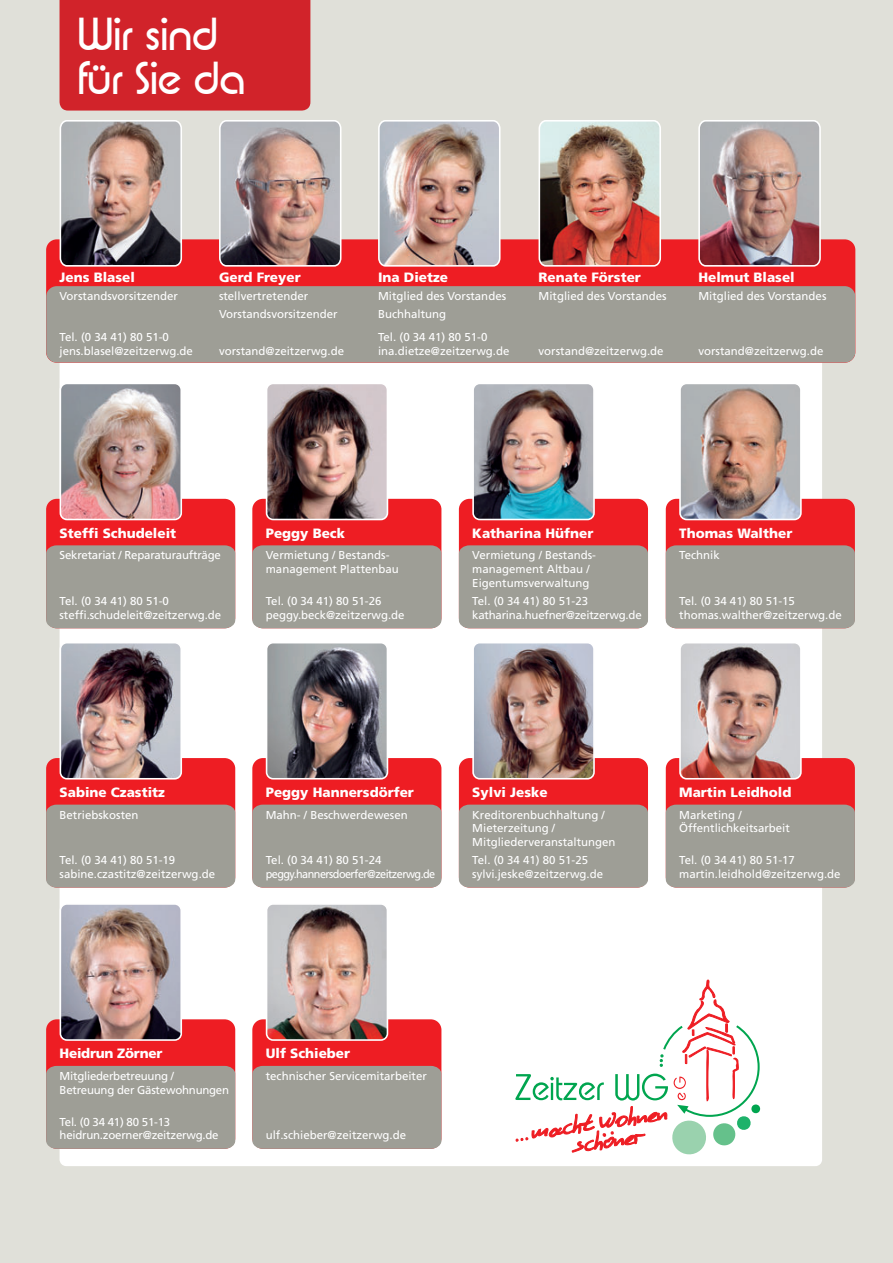
<style>
.page{position:relative;width:893px;height:1263px;background:#e0e0d9}
.page>*{position:absolute;margin:0;border:0;box-sizing:border-box;transform-origin:0 0}
.t1{font:45px/43.5px "Expressa";color:#fff}
.t2{font:900 13.5px "Frutiger";color:#fff}
.t3{font:900 13.5px "Frutiger";letter-spacing:-.02em;color:#fff}
.t4{font:11.4px/13.8px "Frutiger";color:#fff}
.t5{font:11.4px/13.8px "Frutiger";letter-spacing:-.02em;color:#fff}
.t6{font:11.4px/13.8px "Frutiger";letter-spacing:-.05em;color:#fff}
</style>
<div class="page">
<div style="left:60px;top:0;width:250px;height:111px;background:#d1232a"></div>
<div style="left:60px;top:286px;width:762px;height:880px;background:#fff;border-radius:7px"></div>
<div style="left:46px;top:499px;width:189px;height:129px;background:#ee1d23;border-radius:11px"></div>
<div style="left:46px;top:545px;width:189px;height:83px;background:#9e9e96"></div>
<div style="left:46px;top:239px;width:809px;height:124px;background:#ee1d23;border-radius:11px"></div>
<div style="left:46px;top:286px;width:809px;height:77px;background:#9e9e96;border-radius:11px"></div>
<img style="left:218px;top:120px;width:124px;height:147px">
<img style="left:59px;top:120px;width:124px;height:147px">
<img style="left:377px;top:120px;width:124px;height:147px">
<img style="left:538px;top:120px;width:124px;height:147px">
<img style="left:698px;top:120px;width:124px;height:147px">
<img style="left:60px;top:383px;width:121px;height:136px;border-radius:7px">
<div style="left:60px;top:383px;width:122px;height:137px;border:2px solid #fff;border-radius:7px"></div>
<div style="left:252px;top:499px;width:189px;height:129px;background:#ee1d23;border-radius:11px"></div>
<div style="left:252px;top:545px;width:189px;height:83px;background:#9e9e96"></div>
<img style="left:267px;top:383px;width:120px;height:136px;border-radius:7px">
<div style="left:266px;top:383px;width:122px;height:137px;border:2px solid #fff;border-radius:7px"></div>
<div style="left:459px;top:499px;width:189px;height:129px;background:#ee1d23;border-radius:11px"></div>
<div style="left:459px;top:545px;width:189px;height:83px;background:#9e9e96"></div>
<img style="left:473px;top:383px;width:121px;height:136px;border-radius:7px">
<div style="left:472px;top:383px;width:123px;height:137px;border:2px solid #fff;border-radius:7px"></div>
<div style="left:666px;top:499px;width:189px;height:129px;background:#ee1d23;border-radius:11px"></div>
<div style="left:666px;top:545px;width:189px;height:83px;background:#9e9e96"></div>
<img style="left:680px;top:383px;width:121px;height:136px;border-radius:7px">
<div style="left:679px;top:383px;width:123px;height:137px;border:2px solid #fff;border-radius:7px"></div>
<div style="left:46px;top:758px;width:189px;height:129px;background:#ee1d23;border-radius:11px"></div>
<div style="left:46px;top:805px;width:189px;height:82px;background:#9e9e96"></div>
<img style="left:60px;top:643px;width:121px;height:136px;border-radius:7px">
<div style="left:60px;top:642px;width:122px;height:137px;border:2px solid #fff;border-radius:7px"></div>
<div style="left:252px;top:758px;width:189px;height:129px;background:#ee1d23;border-radius:11px"></div>
<div style="left:252px;top:805px;width:189px;height:82px;background:#9e9e96"></div>
<img style="left:267px;top:643px;width:120px;height:136px;border-radius:7px">
<div style="left:266px;top:642px;width:122px;height:137px;border:2px solid #fff;border-radius:7px"></div>
<div style="left:459px;top:758px;width:189px;height:129px;background:#ee1d23;border-radius:11px"></div>
<div style="left:459px;top:805px;width:189px;height:82px;background:#9e9e96"></div>
<img style="left:473px;top:643px;width:121px;height:136px;border-radius:7px">
<div style="left:472px;top:642px;width:123px;height:137px;border:2px solid #fff;border-radius:7px"></div>
<div style="left:666px;top:758px;width:189px;height:129px;background:#ee1d23;border-radius:11px"></div>
<div style="left:666px;top:805px;width:189px;height:82px;background:#9e9e96"></div>
<img style="left:680px;top:643px;width:121px;height:136px;border-radius:7px">
<div style="left:679px;top:642px;width:123px;height:137px;border:2px solid #fff;border-radius:7px"></div>
<div style="left:46px;top:1019px;width:189px;height:130px;background:#ee1d23;border-radius:11px"></div>
<div style="left:46px;top:1066px;width:189px;height:83px;background:#9e9e96"></div>
<img style="left:60px;top:904px;width:121px;height:136px;border-radius:7px">
<div style="left:60px;top:903px;width:122px;height:138px;border:2px solid #fff;border-radius:7px"></div>
<div style="left:252px;top:1019px;width:189px;height:130px;background:#ee1d23;border-radius:11px"></div>
<div style="left:252px;top:1066px;width:189px;height:83px;background:#9e9e96"></div>
<img style="left:267px;top:904px;width:120px;height:136px;border-radius:7px">
<div style="left:266px;top:903px;width:122px;height:138px;border:2px solid #fff;border-radius:7px"></div>
<svg style="left:515px;top:980px;width:246px;height:175px"></svg>
<h1 class="t1" style="left:77px;top:12px;width:170px">Wir sind für Sie da</h1>
<p class="t2" style="left:60px;top:272px;width:77px">Jens Blasel</p>
<p class="t4" style="left:60px;top:290px;width:120px">Vorstandsvorsitzender</p>
<p class="t4" style="left:60px;top:331px;width:135px">Tel. (0 34 41) 80 51-0 jens.blasel@zeitzerwg.de</p>
<p class="t2" style="left:219px;top:272px;width:83px">Gerd Freyer</p>
<p class="t4" style="left:219px;top:288px;width:120px;line-height:18px">stellvertretender<br>Vorstandsvorsitzender</p>
<p class="t4" style="left:219px;top:345px;width:127px">vorstand@zeitzerwg.de</p>
<p class="t2" style="left:378px;top:272px;width:72px">Ina Dietze</p>
<p class="t4" style="left:378px;top:288px;width:130px;line-height:18px">Mitglied des Vorstandes<br>Buchhaltung</p>
<p class="t4" style="left:378px;top:331px;width:133px">Tel. (0 34 41) 80 51-0 ina.dietze@zeitzerwg.de</p>
<p class="t2" style="left:539px;top:272px;width:104px">Renate Förster</p>
<p class="t4" style="left:539px;top:290px;width:130px">Mitglied des Vorstandes</p>
<p class="t4" style="left:539px;top:345px;width:127px">vorstand@zeitzerwg.de</p>
<p class="t2" style="left:698px;top:272px;width:98px">Helmut Blasel</p>
<p class="t4" style="left:698px;top:290px;width:130px">Mitglied des Vorstandes</p>
<p class="t4" style="left:698px;top:345px;width:127px">vorstand@zeitzerwg.de</p>
<p class="t2" style="left:60px;top:528px;width:118px">Steffi Schudeleit</p>
<p class="t5" style="left:60px;top:549px;width:163px">Sekretariat / Reparaturaufträge</p>
<p class="t4" style="left:60px;top:595px;width:163px">Tel. (0 34 41) 80 51-0 steffi.schudeleit@zeitzerwg.de</p>
<p class="t2" style="left:266px;top:528px;width:81px">Peggy Beck</p>
<p class="t4" style="left:266px;top:549px;width:135px">Vermietung / Bestands&shy;management Plattenbau</p>
<p class="t4" style="left:266px;top:595px;width:140px">Tel. (0 34 41) 80 51-26 peggy.beck@zeitzerwg.de</p>
<p class="t2" style="left:472px;top:528px;width:123px">Katharina Hüfner</p>
<p class="t4" style="left:472px;top:549px;width:125px">Vermietung / Bestands&shy;management Altbau /<br>Eigentumsverwaltung</p>
<p class="t5" style="left:472px;top:595px;width:171px">Tel. (0 34 41) 80 51-23 katharina.huefner@zeitzerwg.de</p>
<p class="t2" style="left:679px;top:528px;width:115px">Thomas Walther</p>
<p class="t4" style="left:679px;top:549px;width:42px">Technik</p>
<p class="t4" style="left:679px;top:595px;width:164px">Tel. (0 34 41) 80 51-15 thomas.walther@zeitzerwg.de</p>
<p class="t2" style="left:60px;top:787px;width:107px">Sabine Czastitz</p>
<p class="t4" style="left:60px;top:808px;width:80px">Betriebskosten</p>
<p class="t4" style="left:60px;top:854px;width:157px">Tel. (0 34 41) 80 51-19 sabine.czastitz@zeitzerwg.de</p>
<p class="t2" style="left:266px;top:787px;width:150px">Peggy Hannersdörfer</p>
<p class="t4" style="left:266px;top:808px;width:143px">Mahn- / Beschwerdewesen</p>
<p class="t6" style="left:266px;top:854px;width:171px">Tel. (0 34 41) 80 51-24 peggy.hannersdoerfer@zeitzerwg.de</p>
<p class="t2" style="left:472px;top:787px;width:77px">Sylvi Jeske</p>
<p class="t4" style="left:472px;top:808px;width:145px">Kreditorenbuchhaltung /<br>Mieterzeitung /<br>Mitgliederveranstaltungen</p>
<p class="t4" style="left:472px;top:854px;width:132px">Tel. (0 34 41) 80 51-25 sylvi.jeske@zeitzerwg.de</p>
<p class="t2" style="left:679px;top:787px;width:114px">Martin Leidhold</p>
<p class="t4" style="left:679px;top:808px;width:112px">Marketing /<br>Öffentlichkeitsarbeit</p>
<p class="t4" style="left:679px;top:854px;width:163px">Tel. (0 34 41) 80 51-17 martin.leidhold@zeitzerwg.de</p>
<p class="t3" style="left:60px;top:1048px;width:104px">Heidrun Zörner</p>
<p class="t5" style="left:60px;top:1070px;width:171px">Mitgliederbetreuung /<br>Betreuung der Gästewohnungen</p>
<p class="t5" style="left:60px;top:1115px;width:160px">Tel. (0 34 41) 80 51-13 heidrun.zoerner@zeitzerwg.de</p>
<p class="t2" style="left:266px;top:1048px;width:86px">Ulf Schieber</p>
<p class="t4" style="left:266px;top:1070px;width:163px">technischer Servicemitarbeiter</p>
<p class="t4" style="left:266px;top:1129px;width:142px">ulf.schieber@zeitzerwg.de</p>
</div>
